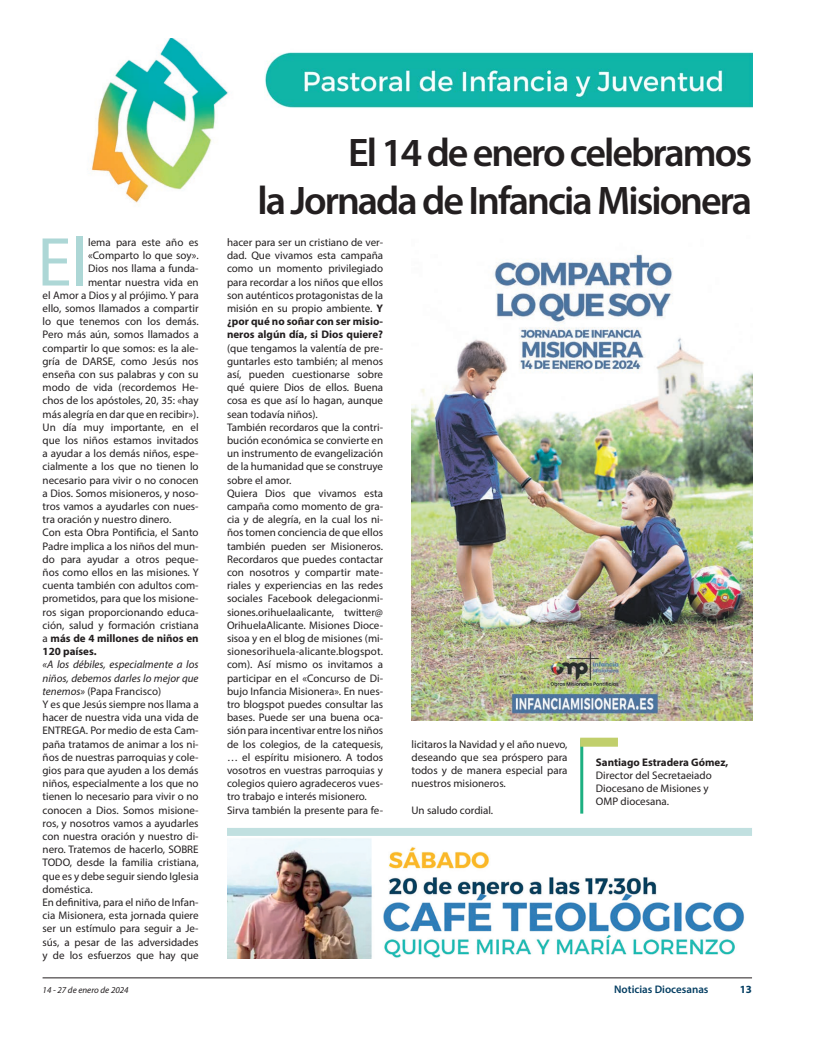
<style>
.page{position:relative;width:823px;height:1049px;background:#fff}
.page>*{position:absolute;margin:0;border:0;box-sizing:border-box;transform-origin:0 0}
.t1{font:69.8px "Myriad Pro";color:#add7d6}
.t2{font:600 40px "Myriad Pro";letter-spacing:-.05em;color:#231f20}
.t3{font:11px/13.2px "Myriad Pro";color:#231f20;text-align:justify}
.t4{font:italic 11px/13.2px "Myriad Pro";color:#231f20;text-align:justify}
.t5{font:700 11px "Myriad Pro";color:#231f20}
.t6{font:600 11px "Myriad Pro";color:#043e62}
.t7{font:700 11px "Myriad Pro";color:#043e62}
.t8{font:italic 9px "Myriad Pro";color:#231f20}
.s1{font-weight:700}
.s2{font-style:normal}
</style>
<div class="page">
<hr style="left:43px;top:978px;width:708px;height:1px;background:#231f20">
<img style="left:90px;top:39px;width:139px;height:164px">
<img style="left:265px;top:52px;width:486px;height:56px">
<img style="left:227px;top:838px;width:518px;height:121px">
<div style="left:227px;top:828px;width:524px;height:8px;background:#c1e0e0"></div>
<img style="left:411px;top:252px;width:340px;height:468px">
<hr style="left:580px;top:739px;width:3px;height:74px;background:#1db081">
<div style="left:579px;top:738px;width:38px;height:9px;background:#c1cf6c"></div>
<p class="t1" style="left:37px;top:219px;width:52px">El</p>
<p class="t3" style="left:43px;top:235px;width:157px;text-align:right">lema para este año es «Comparto lo que soy».<br>Dios nos llama a funda-<br>mentar nuestra vida en<br>el Amor a Dios y al prójimo. Y para ello, somos llamados a compartir lo que tenemos con los demás.<br>Pero más aún, somos llamados a compartir lo que somos: es la ale&shy;gría de DARSE, como Jesús nos enseña con sus palabras y con su modo de vida (recordemos He&shy;chos de los apóstoles, 20, 35: «hay más alegría en dar que en recibir»).</p>
<p class="t3" style="left:43px;top:420px;width:157px">Un día muy importante, en el que los niños estamos invitados a ayudar a los demás niños, espe&shy;cialmente a los que no tienen lo necesario para vivir o no conocen a Dios. Somos misioneros, y noso&shy;tros vamos a ayudarles con nues&shy;tra oración y nuestro dinero.</p>
<p class="t3" style="left:43px;top:526px;width:157px">Con esta Obra Pontificia, el Santo Padre implica a los niños del mun&shy;do para ayudar a otros peque&shy;ños como ellos en las misiones. Y cuenta también con adultos com&shy;prometidos, para que los misione&shy;ros sigan proporcionando educa&shy;ción, salud y formación cristiana a <span class="s1">más de 4 millones de niños en 120 países.</span></p>
<p class="t4" style="left:43px;top:658px;width:157px">«A los débiles, especialmente a los niños, debemos darles lo mejor que tenemos» <span class="s2">(Papa Francisco)</span></p>
<p class="t3" style="left:43px;top:697px;width:157px">Y es que Jesús siempre nos llama a hacer de nuestra vida una vida de ENTREGA. Por medio de esta Cam&shy;paña tratamos de animar a los ni&shy;ños de nuestras parroquias y cole&shy;gios para que ayuden a los demás niños, especialmente a los que no tienen lo necesario para vivir o no conocen a Dios. Somos misione&shy;ros, y nosotros vamos a ayudarles con nuestra oración y nuestro di&shy;nero. Tratemos de hacerlo, SOBRE TODO, desde la familia cristiana, que es y debe seguir siendo Iglesia doméstica.</p>
<p class="t3" style="left:43px;top:895px;width:157px">En definitiva, para el niño de Infan&shy;cia Misionera, esta jornada quiere ser un estímulo para seguir a Je&shy;sús, a pesar de las adversidades y de los esfuerzos que hay que</p>
<p class="t2" style="left:348px;top:127px;width:405px">El 14 de enero celebramos</p>
<p class="t2" style="left:257px;top:175px;width:495px">la Jornada de Infancia Misionera</p>
<p class="t3" style="left:227px;top:235px;width:157px">hacer para ser un cristiano de ver&shy;dad. Que vivamos esta campaña como un momento privilegiado para recordar a los niños que ellos son auténticos protagonistas de la misión en su propio ambiente. <span class="s1">Y ¿por qué no soñar con ser misio&shy;neros algún día, si Dios quiere? </span>(que tengamos la valentía de pre&shy;guntarles esto también; al menos así, pueden cuestionarse sobre qué quiere Dios de ellos. Buena cosa es que así lo hagan, aunque sean todavía niños).</p>
<p class="t3" style="left:227px;top:420px;width:157px">También recordaros que la contri&shy;bución económica se convierte en un instrumento de evangelización de la humanidad que se construye sobre el amor.</p>
<p class="t3" style="left:227px;top:486px;width:157px">Quiera Dios que vivamos esta campaña como momento de gra&shy;cia y de alegría, en la cual los ni&shy;ños tomen conciencia de que ellos también pueden ser Misioneros.<br>Recordaros que puedes contactar con nosotros y compartir mate&shy;riales y experiencias en las redes sociales Facebook delegacionmi&shy;siones.orihuelaalicante, twitter@ OrihuelaAlicante. Misiones Dioce&shy;sisoa y en el blog de misiones (mi&shy;sionesorihuela-alicante.blogspot. com). Así mismo os invitamos a participar en el «Concurso de Di&shy;bujo Infancia Misionera». En nues&shy;tro blogspot puedes consultar las bases. Puede ser una buena oca&shy;sión para incentivar entre los niños de los colegios, de la catequesis, … el espíritu misionero. A todos vosotros en vuestras parroquias y colegios quiero agradeceros vues&shy;tro trabajo e interés misionero.</p>
<p class="t3" style="left:227px;top:803px;width:157px">Sirva también la presente para fe-</p>
<p class="t3" style="left:411px;top:737px;width:157px">licitaros la Navidad y el año nuevo, deseando que sea próspero para todos y de manera especial para nuestros misioneros.</p>
<p class="t3" style="left:411px;top:803px;width:83px">Un saludo cordial.</p>
<p class="t5" style="left:595px;top:755px;width:134px">Santiago Estradera Gómez,</p>
<p class="t3" style="left:595px;top:768px;width:117px;text-align:left">Director del Secretaeiado<br>Diocesano de Misiones y<br>OMP diocesana.</p>
<p class="t8" style="left:43px;top:984px;width:88px">14 - 27 de enero de 2024</p>
<p class="t6" style="left:613px;top:982px;width:96px">Noticias Diocesanas</p>
<p class="t7" style="left:739px;top:982px;width:14px">13</p>
</div>
